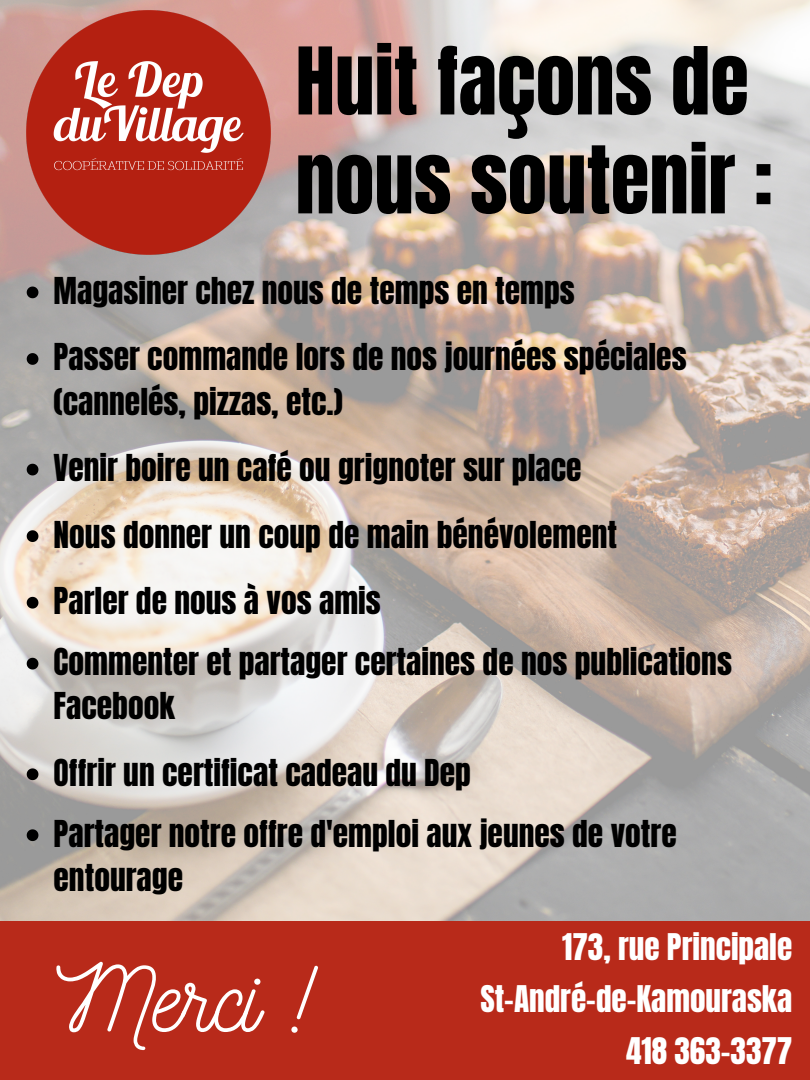
<style>
.page{position:relative;width:810px;height:1080px;background:#fff}
.page>*{position:absolute;margin:0;border:0;box-sizing:border-box;transform-origin:0 0}
.t1{font:90.25px "Nickainley";color:#fff}
.t2{font:79.19px "Anton";color:#000}
.t3{font:31.56px/44.1px "Anton";color:#000}
.t4{font:31.25px "Anton";color:#fff}
</style>
<div class="page">
<img style="left:0;top:0;width:810px;height:921px">
<img style="left:26px;top:10px;width:244px;height:244px">
<svg style="left:27px;top:287px;width:11px;height:11px"></svg>
<svg style="left:27px;top:353px;width:11px;height:12px"></svg>
<svg style="left:27px;top:464px;width:11px;height:11px"></svg>
<svg style="left:27px;top:530px;width:11px;height:12px"></svg>
<svg style="left:27px;top:597px;width:11px;height:12px"></svg>
<svg style="left:27px;top:658px;width:11px;height:12px"></svg>
<svg style="left:27px;top:768px;width:11px;height:12px"></svg>
<svg style="left:27px;top:829px;width:11px;height:12px"></svg>
<div style="left:0;top:921px;width:810px;height:159px;background:#b82a1a"></div>
<p class="t2" style="left:296px;top:24px;width:455px">Huit façons de</p>
<p class="t2" style="left:296px;top:123px;width:479px">nous soutenir :</p>
<p class="t3" style="left:54px;top:269px;width:523px">Magasiner chez nous de temps en temps</p>
<p class="t3" style="left:54px;top:336px;width:635px">Passer commande lors de nos journées spéciales (cannelés, pizzas, etc.)</p>
<p class="t3" style="left:54px;top:446px;width:530px">Venir boire un café ou grignoter sur place</p>
<p class="t3" style="left:54px;top:513px;width:565px">Nous donner un coup de main bénévolement</p>
<p class="t3" style="left:54px;top:579px;width:329px">Parler de nous à vos amis</p>
<p class="t3" style="left:54px;top:640px;width:680px">Commenter et partager certaines de nos publications<br>Facebook</p>
<p class="t3" style="left:54px;top:751px;width:419px">Offrir un certificat cadeau du Dep</p>
<p class="t3" style="left:54px;top:812px;width:625px">Partager notre offre d'emploi aux jeunes de votre entourage</p>
<p class="t4" style="left:562px;top:925px;width:232px">173, rue Principale</p>
<p class="t4" style="left:480px;top:977px;width:313px">St-André-de-Kamouraska</p>
<p class="t4" style="left:626px;top:1029px;width:168px">418 363-3377</p>
<p class="t1" style="left:56px;top:942px;width:257px">Merci !</p>
</div>
